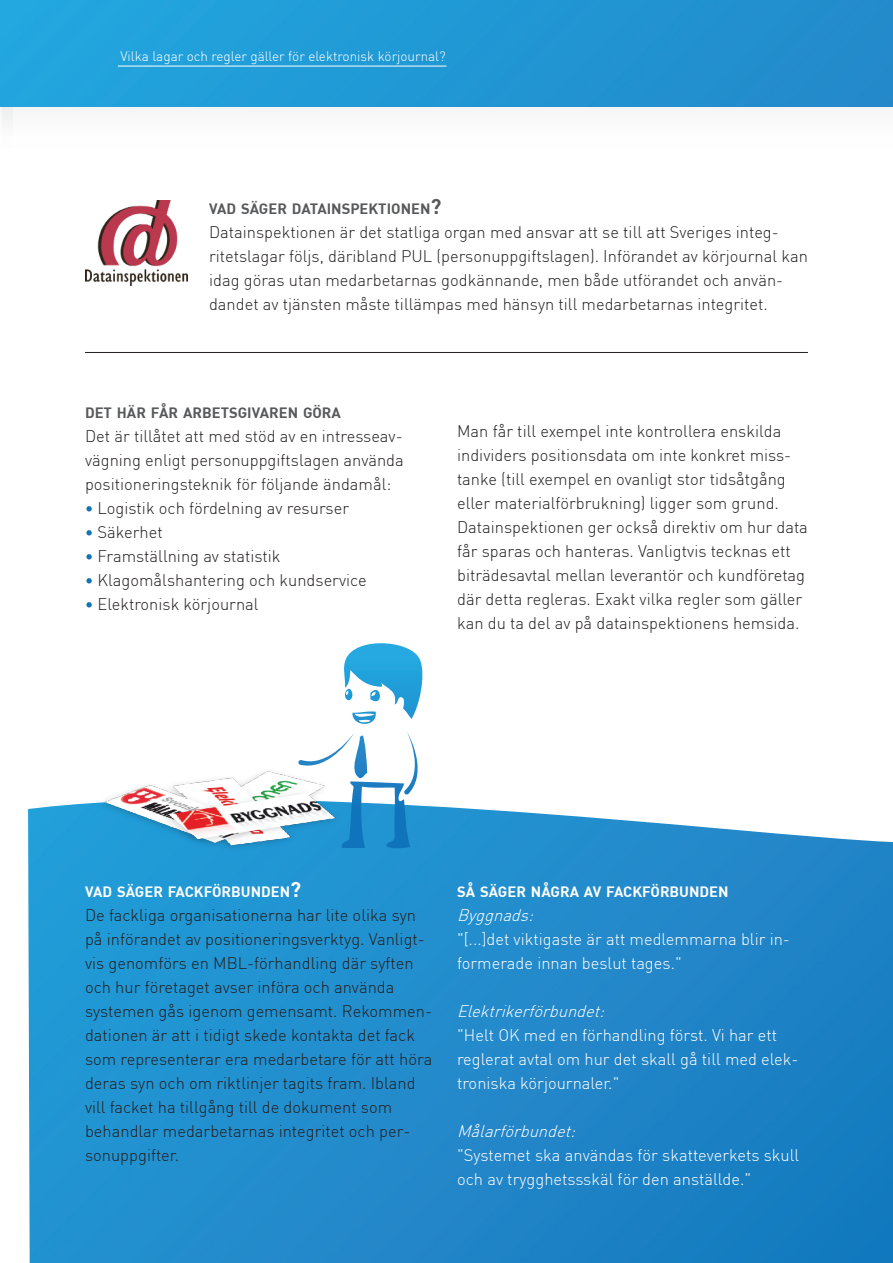
<style>
.page{position:relative;width:893px;height:1263px;background:#fff}
.page>*{position:absolute;margin:0;border:0;box-sizing:border-box;transform-origin:0 0}
.text_utan_drop{font:300 16.5px/24px "DIN";color:#231f20}
.textvit{font:300 16.5px/24px "DIN";color:#231f20}
.textvit-2{font:300 16.5px/24px "DIN";color:#fff}
.textvit-3{font:italic 300 16.5px "DIN";color:#fff}
.mellanrubrik{font:700 14.7px "DIN";color:#57585a}
.mellanrubrikvit{font:700 14.7px "DIN";color:#fff}
.textvit-4{font:300 13.5px "DIN";color:#fff}
.s1{font-size:21px}
.s2{font-weight:700;color:#fff}
</style>
<div class="page">
<img style="left:30px;top:842px;width:863px;height:421px">
<svg style="left:30px;top:804px;width:861px;height:38px"></svg>
<hr style="left:85px;top:352px;width:723px;height:1px;background:#231f20">
<img style="left:73px;top:771px;width:311px;height:92px">
<svg style="left:298px;top:643px;width:128px;height:207px"></svg>
<img style="left:85px;top:200px;width:103px;height:86px">
<div style="left:2px;top:24px;width:891px;height:124px;background:#fbfbfb"></div>
<svg style="left:0;top:106px;width:30px;height:1157px"></svg>
<img style="left:0;top:0;width:893px;height:106px">
<hr style="left:118px;top:66px;width:328px;height:1px;background:#fff">
<p class="textvit-4" style="left:120px;top:48px;width:327px">Vilka lagar och regler gäller för elektronisk körjournal?</p>
<p class="mellanrubrik" style="left:209px;top:199px;width:234px">VAD SÄGER DATAINSPEKTIONEN<span class="s1">?</span></p>
<p class="text_utan_drop" style="left:209px;top:220px;width:600px">Datainspektionen är det statliga organ med ansvar att se till att Sveriges integ&shy;ritetslagar följs, däribland PUL (personuppgiftslagen). Införandet av körjournal kan idag göras utan medarbetarnas godkännande, men både utförandet och använ&shy;dandet av tjänsten måste tillämpas med hänsyn till medarbetarnas integritet.</p>
<p class="mellanrubrik" style="left:85px;top:403px;width:257px">DET HÄR FÅR ARBETSGIVAREN GÖRA</p>
<p class="text_utan_drop" style="left:85px;top:424px;width:320px;text-align:justify">Det är tillåtet att med stöd av en intresseav&shy;vägning enligt personuppgiftslagen använda positioneringsteknik för följande ändamål:</p>
<p class="textvit" style="left:85px;top:496px;width:266px"><span class="s2">•</span> Logistik och fördelning av resurser</p>
<p class="textvit" style="left:85px;top:520px;width:79px"><span class="s2">•</span> Säkerhet</p>
<p class="textvit" style="left:85px;top:544px;width:197px"><span class="s2">•</span> Framställning av statistik</p>
<p class="textvit" style="left:85px;top:568px;width:283px"><span class="s2">•</span> Klagomålshantering och kundservice</p>
<p class="textvit" style="left:85px;top:592px;width:175px"><span class="s2">•</span> Elektronisk körjournal</p>
<p class="text_utan_drop" style="left:457px;top:419px;width:352px">Man får till exempel inte kontrollera enskilda individers positionsdata om inte konkret miss&shy;tanke (till exempel en ovanligt stor tidsåtgång eller materialförbrukning) ligger som grund.<br>Datainspektionen ger också direktiv om hur data får sparas och hanteras. Vanligtvis tecknas ett biträdesavtal mellan leverantör och kundföretag där detta regleras. Exakt vilka regler som gäller kan du ta del av på datainspektionens hemsida.</p>
<p class="mellanrubrikvit" style="left:85px;top:882px;width:218px">VAD SÄGER FACKFÖRBUNDEN<span class="s1">?</span></p>
<p class="textvit" style="left:85px;top:903px;width:349px">De fackliga organisationerna har lite olika syn på införandet av positioneringsverktyg. Vanligt&shy;vis genomförs en MBL-förhandling där syften och hur företaget avser införa och använda systemen gås igenom gemensamt. Rekommen&shy;dationen är att i tidigt skede kontakta det fack som representerar era medarbetare för att höra deras syn och om riktlinjer tagits fram. Ibland vill facket ha tillgång till de dokument som behandlar medarbetarnas integritet och per&shy;sonuppgifter.</p>
<p class="mellanrubrikvit" style="left:457px;top:882px;width:273px">SÅ SÄGER NÅGRA AV FACKFÖRBUNDEN</p>
<p class="textvit-3" style="left:457px;top:905px;width:83px">Byggnads:</p>
<p class="textvit-2" style="left:457px;top:927px;width:334px">"[...]det viktigaste är att medlemmarna blir in&shy;formerade innan beslut tages."</p>
<p class="textvit-3" style="left:457px;top:1001px;width:154px">Elektrikerförbundet:</p>
<p class="textvit-2" style="left:457px;top:1023px;width:343px">"Helt OK med en förhandling först. Vi har ett reglerat avtal om hur det skall gå till med elek&shy;troniska körjournaler."</p>
<p class="textvit-3" style="left:457px;top:1121px;width:125px">Målarförbundet:</p>
<p class="textvit-2" style="left:457px;top:1143px;width:344px">"Systemet ska användas för skatteverkets skull och av trygghetssskäl för den anställde."</p>
</div>
